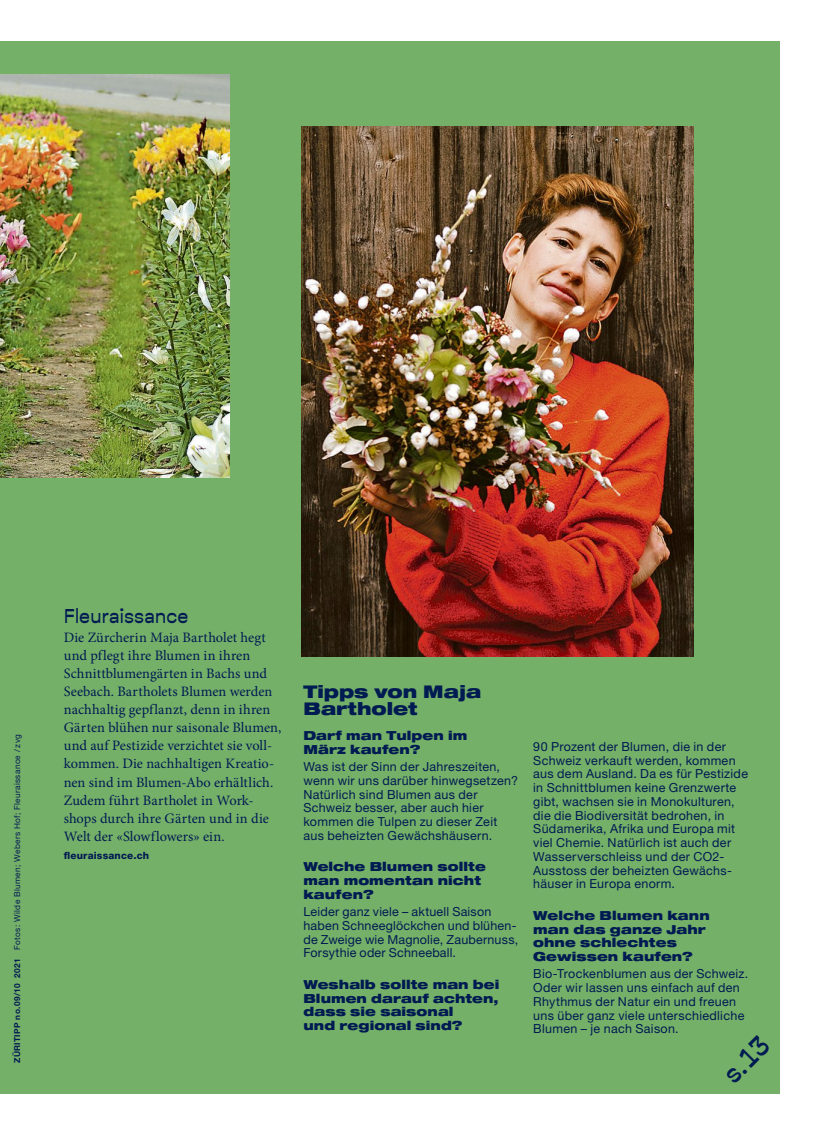
<style>
.page{position:relative;width:833px;height:1134px;background:#fff}
.page>*{position:absolute;margin:0;border:0;box-sizing:border-box;transform-origin:0 0}
.t1{font:27.5px "Archaism Ct 1 Wd 100 OV ALPMUX";color:#001a52}
.t2{font:20px "Archaism Ct 1 Wd 100 OV ALPMUX";letter-spacing:-.015em;color:#001a52}
.t3{font:17.5px/17.5px "Helvetica Neue LT Std Blk Ex OV ALPMUV";color:#001a52}
.t4{font:14.38px/18.1px "Minion Pro";color:#001a52}
.t5{font:12.5px/13.8px "Helvetica Neue LT Std Roman OV ALPMUW";letter-spacing:.025em;color:#001a52}
.t6{font:12.5px/13.8px "Helvetica Neue LT Std Blk Ex OV ALPMUV";letter-spacing:.005em;color:#001a52}
.t7{font:10px "Helvetica Neue LT Std Hv OV ALPMUZ";letter-spacing:.02em;color:#001a52}
.t8{font:8.25px "Helvetica Neue LT Std Roman OV ALPMUW";letter-spacing:.04em;color:#001a52}
.s1{font-family:"Helvetica Neue LT Std Bd OV ALPMVA"}
</style>
<div class="page">
<div style="left:0;top:41px;width:780px;height:1052px;background:#75b069"></div>
<img style="left:0;top:74px;width:229px;height:403px">
<img style="left:301px;top:126px;width:392px;height:530px">
<p class="t8" style="left:12px;top:1063px;width:330px;rotate:-90deg"><span class="s1">ZÜRITIPP no.09/10 2021</span> Fotos: Wilde Blumen; Webers Hof; Fleuraissance / zvg</p>
<h2 class="t2" style="left:64px;top:605px;width:126px">Fleuraissance</h2>
<p class="t4" style="left:64px;top:628px;width:219px">Die Zürcherin Maja Bartholet hegt und pflegt ihre Blumen in ihren Schnittblumengärten in Bachs und Seebach. Bartholets Blumen werden nachhaltig gepflanzt, denn in ihren Gärten blühen nur saisonale Blumen, und auf Pestizide verzichtet sie voll&shy;kommen. Die nachhaltigen Kreatio&shy;nen sind im Blumen-Abo erhältlich.<br>Zudem führt Bartholet in Work&shy;shops durch ihre Gärten und in die Welt der «Slowflowers» ein.</p>
<p class="t7" style="left:64px;top:850px;width:87px">fleuraissance.ch</p>
<h3 class="t3" style="left:303px;top:683px;width:179px">Tipps von Maja<br>Bartholet</h3>
<p class="t6" style="left:303px;top:729px;width:165px">Darf man Tulpen im<br>März kaufen?</p>
<p class="t5" style="left:303px;top:760px;width:216px">Was ist der Sinn der Jahreszeiten, wenn wir uns darüber hinwegsetzen?<br>Natürlich sind Blumen aus der<br>Schweiz besser, aber auch hier kommen die Tulpen zu dieser Zeit aus beheizten Gewächshäusern.</p>
<p class="t6" style="left:303px;top:860px;width:184px">Welche Blumen sollte man momentan nicht kaufen?</p>
<p class="t5" style="left:303px;top:905px;width:216px">Leider ganz viele – aktuell Saison haben Schneeglöckchen und blühen&shy;de Zweige wie Magnolie, Zaubernuss, Forsythie oder Schneeball.</p>
<p class="t6" style="left:303px;top:977px;width:197px">Weshalb sollte man bei<br>Blumen darauf achten, dass sie saisonal<br>und regional sind?</p>
<p class="t5" style="left:533px;top:740px;width:216px">90 Prozent der Blumen, die in der Schweiz verkauft werden, kommen aus dem Ausland. Da es für Pestizide in Schnittblumen keine Grenzwerte gibt, wachsen sie in Monokulturen, die die Biodiversität bedrohen, in Südamerika, Afrika und Europa mit viel Chemie. Natürlich ist auch der Wasserverschleiss und der CO2- Ausstoss der beheizten Gewächs&shy;häuser in Europa enorm.</p>
<p class="t6" style="left:533px;top:908px;width:178px">Welche Blumen kann man das ganze Jahr ohne schlechtes<br>Gewissen kaufen?</p>
<p class="t5" style="left:533px;top:967px;width:217px">Bio-Trockenblumen aus der Schweiz.<br>Oder wir lassen uns einfach auf den Rhythmus der Natur ein und freuen uns über ganz viele unterschiedliche Blumen – je nach Saison.</p>
<h1 class="t1" style="left:716px;top:1066px;width:55px;rotate:-45deg">s.13</h1>
</div>
